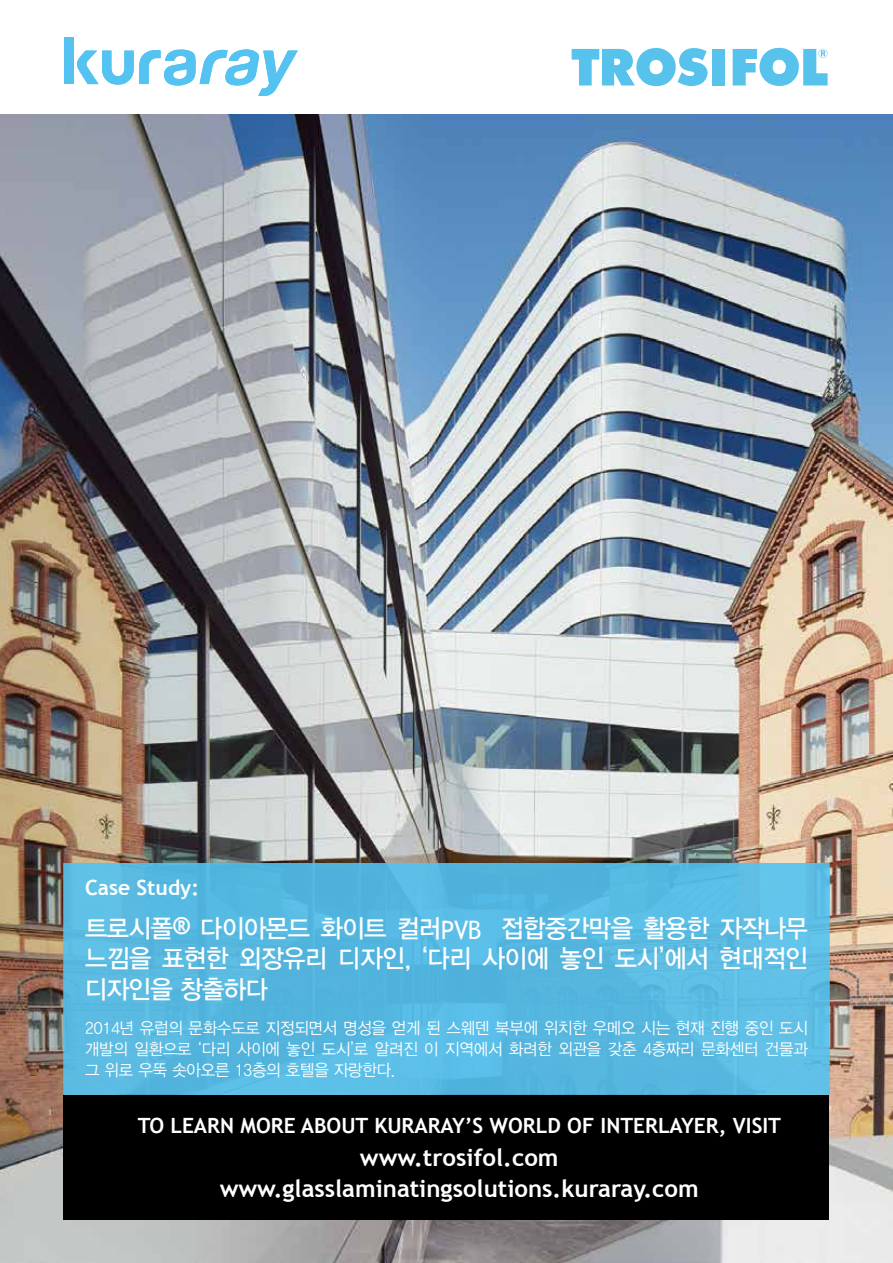
<style>
.page{position:relative;width:893px;height:1263px;background:#fff}
.page>*{position:absolute;margin:0;border:0;box-sizing:border-box;transform-origin:0 0}
.t1{font:25.5px/30.6px "YDVYGO33";letter-spacing:-.015em;color:#fff;text-align:justify;scale:.95 1}
.t2{font:700 24px/31.5px "Trebuchet MS";color:#fff;text-align:center}
.t3{font:700 21px "Trebuchet MS";color:#fff}
.t4{font:16.5px/21px "YDVYGO32";letter-spacing:-.01em;color:#fff;text-align:justify;scale:.95 1}
.s1{font-family:"Trebuchet MS";font-weight:700}
.s2{font-family:"Trebuchet MS"}
</style>
<div class="page">
<img style="left:0;top:115px;width:893px;height:1148px">
<div style="left:64px;top:863px;width:765px;height:231px;background:#57b9e1"></div>
<div style="left:64px;top:1095px;width:765px;height:124px;background:#000"></div>
<div style="left:712px;top:49px;width:13px;height:36px;background:#57c3ed"></div>
<svg style="left:572px;top:48px;width:136px;height:38px"></svg>
<svg style="left:733px;top:48px;width:95px;height:38px"></svg>
<svg style="left:64px;top:38px;width:234px;height:58px"></svg>
<p class="t3" style="left:85px;top:875px;width:116px">Case Study:</p>
<h1 class="t1" style="left:85px;top:911px;width:762px">트로시폴<span class="s1">®</span> 다이아몬드 화이트 컬러<span class="s2">PVB</span> 접합중간막을 활용한 자작나무 느낌을 표현한 외장유리 디자인, ‘다리 사이에 놓인 도시’에서 현대적인 디자인을 창출하다</h1>
<p class="t4" style="left:85px;top:1016px;width:762px">2014년 유럽의 문화수도로 지정되면서 명성을 얻게 된 스웨덴 북부에 위치한 우메오 시는 현재 진행 중인 도시 개발의 일환으로 ‘다리 사이에 놓인 도시’로 알려진 이 지역에서 화려한 외관을 갖춘 4층짜리 문화센터 건물과 그 위로 우뚝 솟아오른 13층의 호텔을 자랑한다.</p>
<p class="t3" style="left:138px;top:1112px;width:618px">To learn more about Kuraray’s World of Interlayer, visit</p>
<h2 class="t2" style="left:220px;top:1141px;width:481px">www.trosifol.com www.glasslaminatingsolutions.kuraray.com</h2>
</div>
